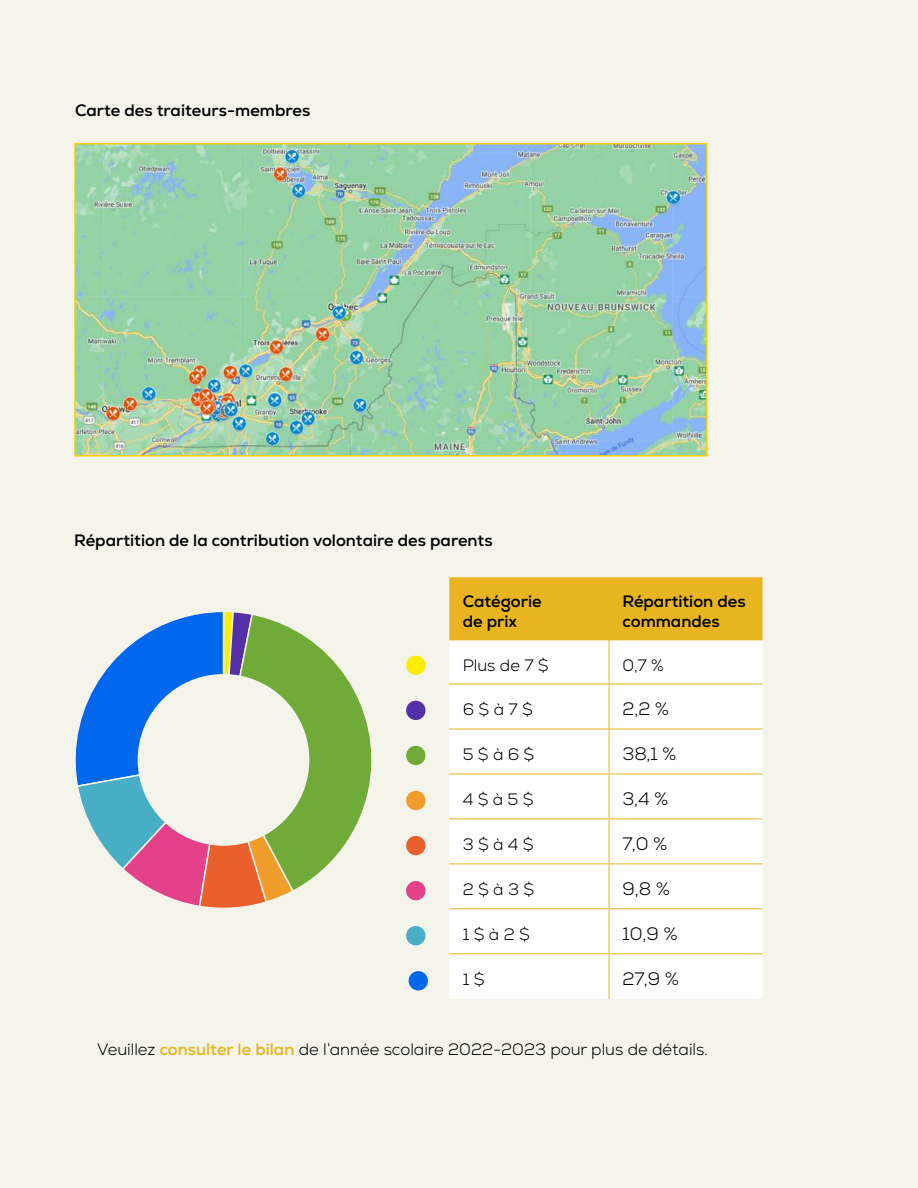
<style>
.page{position:relative;width:918px;height:1188px;background:#f4f4ea}
.page>*{position:absolute;margin:0;border:0;box-sizing:border-box;transform-origin:0 0}
.t1{font:300 18px "Nexa";color:#000}
.t2{font:300 16.5px "Nexa";color:#000}
.t3{font:700 16.5px/19.8px "Nexa";color:#000}
.s1{font-weight:700;color:#e8b41f}
</style>
<div class="page">
<img style="left:77px;top:146px;width:628px;height:308px">
<div style="left:74px;top:143px;width:634px;height:314px;border:2px solid #f9ce0a"></div>
<div style="left:449px;top:577px;width:313px;height:64px;background:#e8b41f"></div>
<div style="left:449px;top:641px;width:313px;height:358px;background:#fff"></div>
<hr style="left:609px;top:577px;width:1px;height:64px;background:#e8b41f">
<hr style="left:609px;top:641px;width:1px;height:43px;background:#e8b41f">
<hr style="left:449px;top:684px;width:160px;height:1px;background:#e8b41f">
<hr style="left:609px;top:684px;width:153px;height:1px;background:#e8b41f">
<hr style="left:609px;top:684px;width:1px;height:45px;background:#e8b41f">
<hr style="left:449px;top:729px;width:160px;height:1px;background:#e8b41f">
<hr style="left:609px;top:729px;width:153px;height:1px;background:#e8b41f">
<hr style="left:609px;top:729px;width:1px;height:45px;background:#e8b41f">
<hr style="left:449px;top:774px;width:160px;height:1px;background:#e8b41f">
<hr style="left:609px;top:774px;width:153px;height:1px;background:#e8b41f">
<hr style="left:609px;top:774px;width:1px;height:45px;background:#e8b41f">
<hr style="left:449px;top:819px;width:160px;height:1px;background:#e8b41f">
<hr style="left:609px;top:819px;width:153px;height:1px;background:#e8b41f">
<hr style="left:609px;top:819px;width:1px;height:45px;background:#e8b41f">
<hr style="left:449px;top:864px;width:160px;height:1px;background:#e8b41f">
<hr style="left:609px;top:864px;width:153px;height:1px;background:#e8b41f">
<hr style="left:609px;top:864px;width:1px;height:44px;background:#e8b41f">
<hr style="left:449px;top:908px;width:160px;height:1px;background:#e8b41f">
<hr style="left:609px;top:908px;width:153px;height:1px;background:#e8b41f">
<hr style="left:609px;top:909px;width:1px;height:44px;background:#e8b41f">
<hr style="left:449px;top:953px;width:160px;height:1px;background:#e8b41f">
<hr style="left:609px;top:953px;width:153px;height:1px;background:#e8b41f">
<hr style="left:609px;top:954px;width:1px;height:45px;background:#e8b41f">
<svg style="left:295px;top:630px;width:77px;height:259px"></svg>
<svg style="left:75px;top:612px;width:220px;height:296px"></svg>
<div style="left:138px;top:674px;width:171px;height:172px;background:#f4f4ea;border-radius:50%"></div>
<div style="left:405px;top:655px;width:21px;height:21px;background:#ffed00;border-radius:50%"></div>
<div style="left:405px;top:654px;width:22px;height:22px;border:2px solid #f4f4ea;border-radius:50%"></div>
<div style="left:405px;top:700px;width:21px;height:21px;background:#532fa8;border-radius:50%"></div>
<div style="left:405px;top:699px;width:22px;height:23px;border:2px solid #f4f4ea;border-radius:50%"></div>
<div style="left:405px;top:745px;width:21px;height:21px;background:#70ab39;border-radius:50%"></div>
<div style="left:405px;top:744px;width:22px;height:23px;border:2px solid #f4f4ea;border-radius:50%"></div>
<div style="left:405px;top:790px;width:21px;height:21px;background:#f19d2c;border-radius:50%"></div>
<div style="left:405px;top:789px;width:22px;height:23px;border:2px solid #f4f4ea;border-radius:50%"></div>
<div style="left:405px;top:835px;width:21px;height:21px;background:#ea602c;border-radius:50%"></div>
<div style="left:405px;top:834px;width:22px;height:23px;border:2px solid #f4f4ea;border-radius:50%"></div>
<div style="left:405px;top:880px;width:21px;height:21px;background:#e4418a;border-radius:50%"></div>
<div style="left:405px;top:879px;width:22px;height:23px;border:2px solid #f4f4ea;border-radius:50%"></div>
<div style="left:405px;top:925px;width:21px;height:21px;background:#48aec5;border-radius:50%"></div>
<div style="left:405px;top:925px;width:22px;height:22px;border:2px solid #f4f4ea;border-radius:50%"></div>
<div style="left:408px;top:970px;width:21px;height:21px;background:#0167ed;border-radius:50%"></div>
<div style="left:407px;top:970px;width:22px;height:22px;border:2px solid #f4f4ea;border-radius:50%"></div>
<p class="t3" style="left:75px;top:101px;width:237px">Carte des traiteurs-membres</p>
<p class="t3" style="left:74px;top:531px;width:420px">Répartition de la contribution volontaire des parents</p>
<p class="t3" style="left:463px;top:592px;width:81px">Catégorie de prix</p>
<p class="t3" style="left:623px;top:592px;width:125px">Répartition des commandes</p>
<p class="t2" style="left:463px;top:656px;width:88px">Plus de 7 $</p>
<p class="t2" style="left:623px;top:656px;width:43px">0,7 %</p>
<p class="t2" style="left:463px;top:700px;width:72px">6 $ à 7 $</p>
<p class="t1" style="left:623px;top:699px;width:48px">2,2 %</p>
<p class="t2" style="left:463px;top:745px;width:73px">5 $ à 6 $</p>
<p class="t1" style="left:623px;top:744px;width:55px">38,1 %</p>
<p class="t2" style="left:463px;top:790px;width:72px">4 $ à 5 $</p>
<p class="t1" style="left:623px;top:789px;width:47px">3,4 %</p>
<p class="t2" style="left:463px;top:835px;width:72px">3 $ à 4 $</p>
<p class="t1" style="left:623px;top:834px;width:46px">7,0 %</p>
<p class="t2" style="left:463px;top:880px;width:73px">2 $ à 3 $</p>
<p class="t1" style="left:623px;top:879px;width:49px">9,8 %</p>
<p class="t2" style="left:463px;top:925px;width:69px">1 $ à 2 $</p>
<p class="t1" style="left:623px;top:924px;width:56px">10,9 %</p>
<p class="t2" style="left:463px;top:970px;width:23px">1 $</p>
<p class="t1" style="left:623px;top:969px;width:58px">27,9 %</p>
<p class="t2" style="left:97px;top:1040px;width:612px">Veuillez <span class="s1">consulter le bilan</span> de l’année scolaire 2022-2023 pour plus de détails.</p>
</div>
